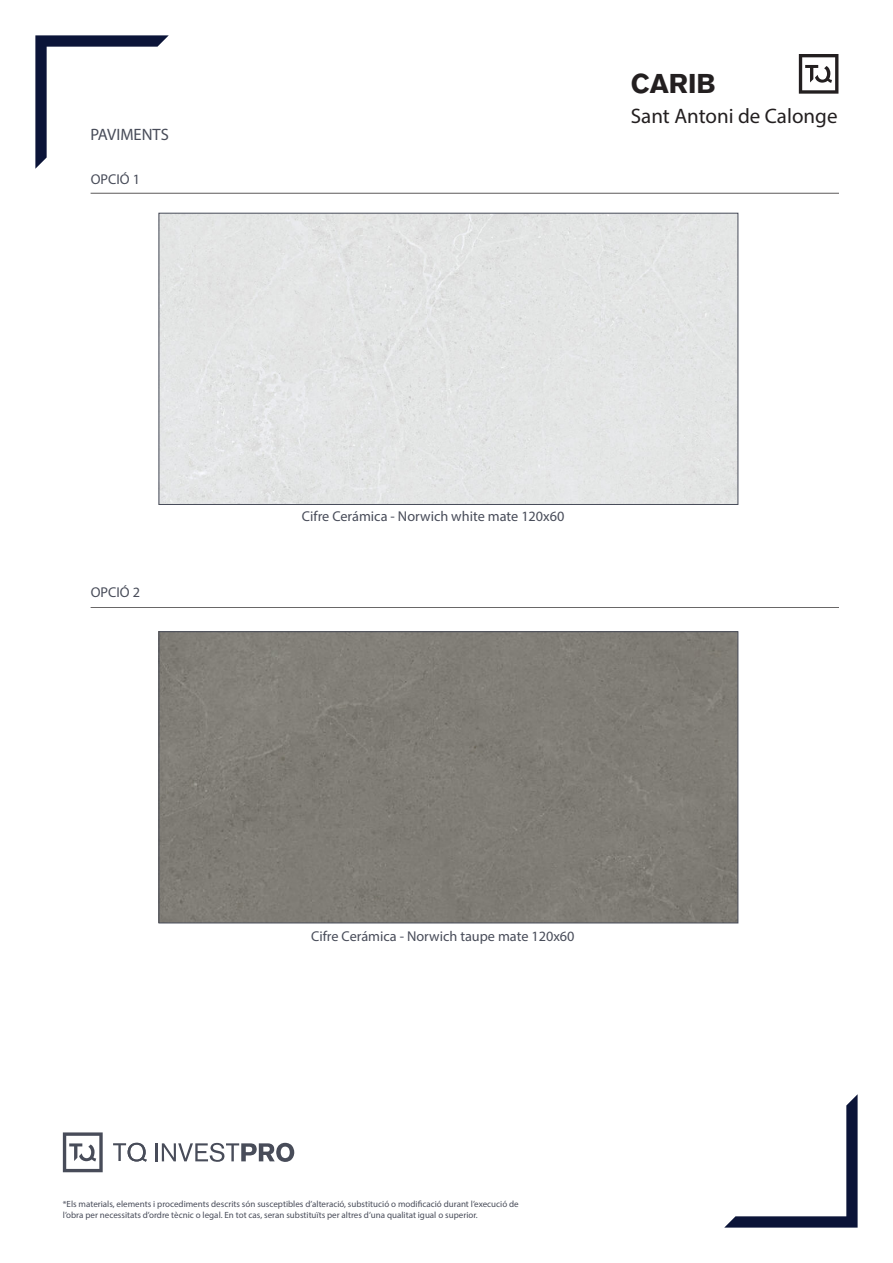
<style>
.page{position:relative;width:893px;height:1263px;background:#fff}
.page>*{position:absolute;margin:0;border:0;box-sizing:border-box;transform-origin:0 0}
.t1{font:700 27px "Akzidenz Grotesk BQ";color:#231f20}
.t2{font:21px "Myriad Pro";color:#231f20}
.t3{font:16.5px "Myriad Pro";color:#484c59}
.t4{font:14.25px "Myriad Pro";color:#484c59}
.t5{font:9px/10.8px "Myriad Pro";color:#484c59}
</style>
<div class="page">
<svg style="left:799px;top:54px;width:39px;height:40px"></svg>
<svg style="left:35px;top:35px;width:134px;height:134px"></svg>
<svg style="left:725px;top:1094px;width:133px;height:133px"></svg>
<svg style="left:63px;top:1132px;width:40px;height:40px"></svg>
<svg style="left:113px;top:1143px;width:34px;height:18px"></svg>
<svg style="left:156px;top:1143px;width:138px;height:19px"></svg>
<hr style="left:91px;top:193px;width:748px;height:1px;background:#231f20">
<hr style="left:91px;top:607px;width:748px;height:1px;background:#231f20">
<div style="left:161px;top:215px;width:575px;height:288px;background:#e3e5e5"></div>
<div style="left:159px;top:213px;width:579px;height:292px;border:1px solid #484c59"></div>
<div style="left:161px;top:633px;width:575px;height:288px;background:#807d76"></div>
<div style="left:159px;top:631px;width:579px;height:292px;border:1px solid #484c59"></div>
<p class="t3" style="left:91px;top:124px;width:80px">PAVIMENTS</p>
<p class="t4" style="left:91px;top:170px;width:51px">OPCIÓ 1</p>
<p class="t4" style="left:91px;top:584px;width:51px">OPCIÓ 2</p>
<h1 class="t1" style="left:631px;top:68px;width:86px">CARIB</h1>
<h2 class="t2" style="left:631px;top:103px;width:208px">Sant Antoni de Calonge</h2>
<p class="t4" style="left:302px;top:507px;width:264px">Cifre Cerámica - Norwich white mate 120x60</p>
<p class="t4" style="left:311px;top:927px;width:265px">Cifre Cerámica - Norwich taupe mate 120x60</p>
<p class="t5" style="left:63px;top:1198px;width:457px">*Els materials, elements i procediments descrits són susceptibles d’alteració, substitució o modificació durant l’execució de l’obra per necessitats d’ordre tècnic o legal. En tot cas, seran substituïts per altres d’una qualitat igual o superior.</p>
</div>
